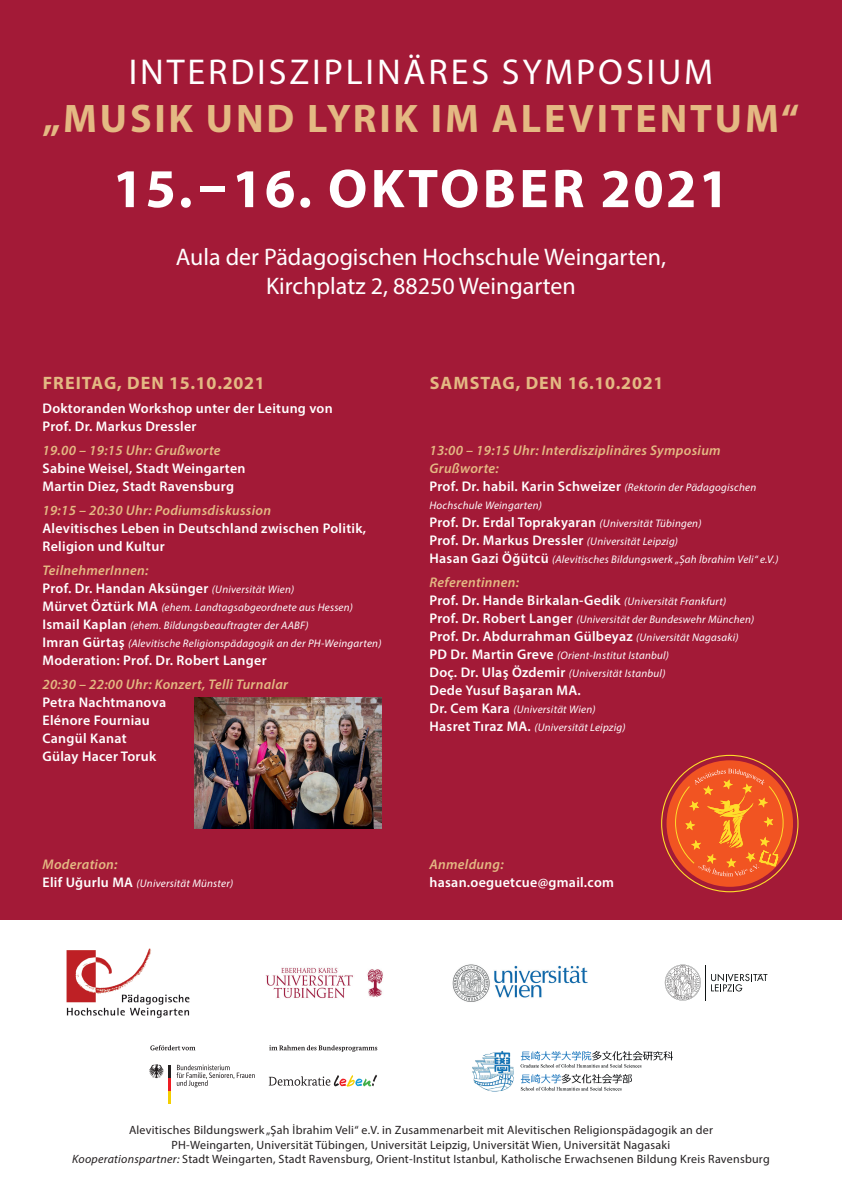
<style>
.page{position:relative;width:842px;height:1191px;background:#fff}
.page>*{position:absolute;margin:0;border:0;box-sizing:border-box;transform-origin:0 0}
.t1{font:700 55px "Myriad Pro";letter-spacing:.04em;color:#fff}
.t2{font:700 40px "Myriad Pro";letter-spacing:.07em;color:#e4b983}
.t3{font:36px "Myriad Pro";letter-spacing:.08em;color:#fff}
.t4{font:24px/28.8px "Myriad Pro";color:#fff;text-align:center}
.t5{font:700 18px "Myriad Pro";letter-spacing:.04em;color:#e4b983}
.t6{font:600 14px/18px "Myriad Pro";letter-spacing:.02em;color:#fff}
.t7{font:italic 600 14px/18px "Myriad Pro";letter-spacing:.02em;color:#e4b983}
.t8{font:12px/14.4px "Myriad Pro";letter-spacing:.02em;color:#231f20;text-align:center}
.t9{font:italic 11px/18px "Myriad Pro";letter-spacing:.02em;color:#fff}
.t10{font:6.2px/9.5px "Times New Roman";color:#313740}
.s1{font-style:italic;color:#e4b983}
.s2{font-weight:400;font-style:italic;font-size:11px}
.s3{font-weight:600;font-style:normal;font-size:14px}
.s4{font-style:normal;color:#fff}
.s5{font-weight:400;font-size:11px;color:#fff}
.s6{font-style:italic}
</style>
<div class="page">
<div style="left:0;top:0;width:842px;height:919px;background:#a31a37"></div>
<img style="left:66px;top:948px;width:124px;height:70px">
<img style="left:194px;top:697px;width:187px;height:131px">
<div style="left:666px;top:760px;width:127px;height:126px;background:#f15422;border-radius:63px"></div>
<svg style="left:675px;top:768px;width:108px;height:108px"></svg>
<img style="left:265px;top:967px;width:118px;height:32px">
<img style="left:452px;top:964px;width:136px;height:38px">
<img style="left:472px;top:1050px;width:201px;height:42px">
<svg style="left:149px;top:1064px;width:21px;height:39px"></svg>
<svg style="left:150px;top:1045px;width:45px;height:5px"></svg>
<svg style="left:269px;top:1045px;width:108px;height:6px"></svg>
<svg style="left:177px;top:1064px;width:78px;height:23px"></svg>
<svg style="left:269px;top:1074px;width:108px;height:12px"></svg>
<svg style="left:711px;top:973px;width:56px;height:18px"></svg>
<hr style="left:706px;top:964px;width:1px;height:36px;background:#101414">
<svg style="left:665px;top:964px;width:36px;height:36px"></svg>
<h3 class="t3" style="left:129px;top:49px;width:586px">INTERDISZIPLINÄRES SYMPOSIUM</h3>
<h2 class="t2" style="left:43px;top:92px;width:758px">„MUSIK UND LYRIK IM ALEVITENTUM“</h2>
<h1 class="t1" style="left:113px;top:153px;width:618px">15.–16. OKTOBER 2021</h1>
<h3 class="t4" style="left:176px;top:242px;width:492px">Aula der Pädagogischen Hochschule Weingarten,<br>Kirchplatz 2, 88250 Weingarten</h3>
<p class="t5" style="left:43px;top:371px;width:224px">FREITAG, DEN 15.10.2021</p>
<p class="t6" style="left:43px;top:399px;width:292px">Doktoranden Workshop unter der Leitung von<br>Prof. Dr. Markus Dressler</p>
<p class="t7" style="left:43px;top:441px;width:180px">19.00 – 19:15 Uhr: Grußworte</p>
<p class="t6" style="left:43px;top:459px;width:205px">Sabine Weisel, Stadt Weingarten<br>Martin Diez, Stadt Ravensburg</p>
<p class="t7" style="left:43px;top:501px;width:230px">19:15 – 20:30 Uhr: Podiumsdiskussion</p>
<p class="t6" style="left:43px;top:519px;width:325px">Alevitisches Leben in Deutschland zwischen Politik,<br>Religion und Kultur</p>
<p class="t6" style="left:43px;top:561px;width:253px"><span class="s1">TeilnehmerInnen:<br></span>Prof. Dr. Handan Aksünger <span class="s2">(Universität Wien)</span></p>
<p class="t9" style="left:43px;top:598px;width:340px"><span class="s3">Mürvet Öztürk MA</span> (ehem. Landtagsabgeordnete aus Hessen)<br><span class="s3">Ismail Kaplan</span> (ehem. Bildungsbeauftragter der AABF)<br><span class="s3">Imran Gürtaş</span> (Alevitische Religionspädagogik an der PH-Weingarten)</p>
<p class="t6" style="left:43px;top:651px;width:226px">Moderation: Prof. Dr. Robert Langer</p>
<p class="t7" style="left:43px;top:675px;width:247px">20:30 – 22:00 Uhr: Konzert, Telli Turnalar</p>
<p class="t6" style="left:43px;top:693px;width:125px">Petra Nachtmanova<br>Elénore Fourniau<br>Cangül Kanat<br>Gülay Hacer Toruk</p>
<p class="t7" style="left:43px;top:855px;width:77px">Moderation:</p>
<p class="t9" style="left:43px;top:874px;width:192px"><span class="s3">Elif Uğurlu MA</span> (Universität Münster)</p>
<p class="t5" style="left:430px;top:371px;width:235px">SAMSTAG, DEN 16.10.2021</p>
<p class="t7" style="left:429px;top:441px;width:328px">13:00 – 19:15 Uhr: Interdisziplinäres Symposium<br>Grußworte:<br><span class="s4">Prof. Dr. habil. Karin Schweizer</span> <span class="s5">(Rektorin der Pädagogischen</span></p>
<p class="t9" style="left:429px;top:496px;width:114px">Hochschule Weingarten)</p>
<p class="t6" style="left:429px;top:513px;width:274px">Prof. Dr. Erdal Toprakyaran <span class="s2">(Universität Tübingen)<br></span>Prof. Dr. Markus Dressler <span class="s2">(Universität Leipzig)</span></p>
<p class="t9" style="left:429px;top:550px;width:350px"><span class="s3">Hasan Gazi Öğütcü</span> (Alevitisches Bildungswerk „Șah İbrahim Veli“ e.V.)</p>
<p class="t6" style="left:429px;top:573px;width:298px"><span class="s1">Referentinnen:<br></span>Prof. Dr. Hande Birkalan-Gedik <span class="s2">(Universität Frankfurt)</span></p>
<p class="t9" style="left:429px;top:610px;width:326px"><span class="s3">Prof. Dr. Robert Langer</span> (Universität der Bundeswehr München)</p>
<p class="t6" style="left:429px;top:627px;width:311px">Prof. Dr. Abdurrahman Gülbeyaz <span class="s2">(Universität Nagasaki)</span></p>
<p class="t9" style="left:429px;top:646px;width:241px"><span class="s3">PD Dr. Martin Greve</span> (Orient-Institut Istanbul)<br><span class="s3">Doç. Dr. Ulaş Özdemir</span> (Universität Istanbul)</p>
<p class="t6" style="left:429px;top:681px;width:153px">Dede Yusuf Başaran MA.</p>
<p class="t9" style="left:429px;top:700px;width:198px"><span class="s3">Dr. Cem Kara</span> (Universität Wien)<br><span class="s3">Hasret Tıraz MA.</span> (Universität Leipzig)</p>
<p class="t7" style="left:429px;top:855px;width:76px">Anmeldung:</p>
<p class="t6" style="left:429px;top:873px;width:186px">hasan.oeguetcue@gmail.com</p>
<p class="t8" style="left:72px;top:1122px;width:699px">Alevitisches Bildungswerk „Şah İbrahim Veli“ e.V. in Zusammenarbeit mit Alevitischen Religionspädagogik an der<br>PH-Weingarten, Universität Tübingen, Universität Leipzig, Universität Wien, Universität Nagasaki<br><span class="s6">Kooperationspartner:</span> Stadt Weingarten, Stadt Ravensburg, Orient-Institut Istanbul, Katholische Erwachsenen Bildung Kreis Ravensburg</p>
<p class="t10" style="left:443px;top:1126px;width:74px">zur Verfügung:<br>WBM_UL_RGB_digital.jpg<br>WBM_UL_RGB_digital.png</p>
</div>
